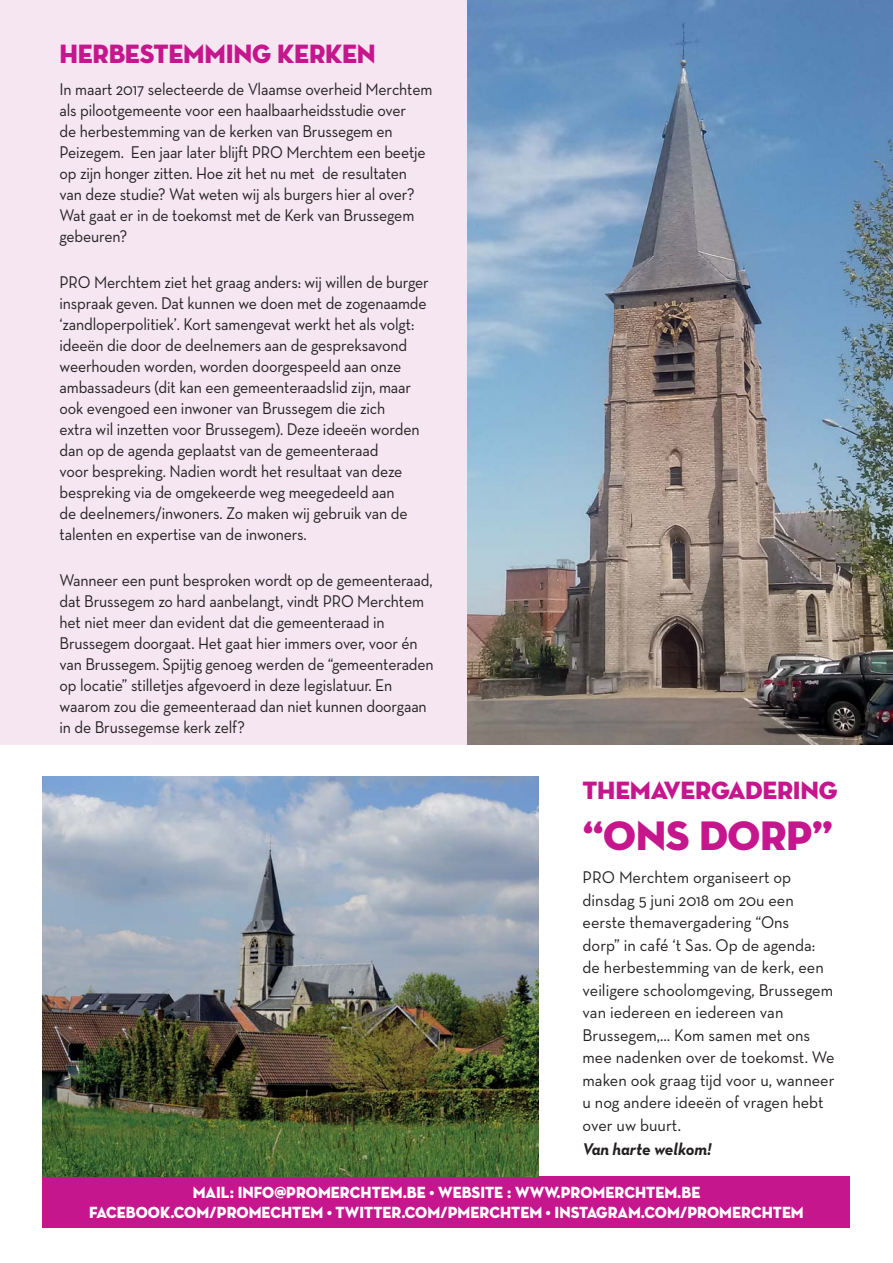
<style>
.page{position:relative;width:893px;height:1263px;background:#fff}
.page>*{position:absolute;margin:0;border:0;box-sizing:border-box;transform-origin:0 0}
.t1{font:42px "Neutraface Display Titling";letter-spacing:-.01em;color:#c6168d}
.t2{font:27px "Neutraface Display Titling";letter-spacing:-.01em;color:#c6168d;scale:.96 1}
.t3{font:25.5px "Neutraface Display Titling";letter-spacing:-.01em;color:#c6168d}
.t4{font:17.25px/21px "Neutra Text";letter-spacing:-.01em;color:#231f20;scale:.92 1}
.t5{font:17.25px/22.5px "Neutra Text";letter-spacing:-.01em;color:#231f20;scale:.95 1}
.t6{font:17.25px "Neutra Text Bold Italic Alt";color:#231f20;scale:.95 1}
.t7{font:16.5px/19.8px "Neutraface Display Titling";color:#fff;text-align:center;scale:.94 1}
</style>
<div class="page">
<div style="left:43px;top:1177px;width:807px;height:51px;background:#c6168d"></div>
<img style="left:43px;top:776px;width:496px;height:401px">
<div style="left:0;top:0;width:893px;height:744px;background:#f5e6f1"></div>
<img style="left:468px;top:0;width:425px;height:744px">
<h2 class="t2" style="left:60px;top:38px;width:331px">HERBESTEMMING KERKEN</h2>
<p class="t4" style="left:60px;top:80px;width:407px">In maart 2017 selecteerde de Vlaamse overheid Merchtem als pilootgemeente voor een haalbaarheidsstudie over<br>de herbestemming van de kerken van Brussegem en Peizegem. Een jaar later blijft PRO Merchtem een beetje op zijn honger zitten. Hoe zit het nu met de resultaten van deze studie? Wat weten wij als burgers hier al over?<br>Wat gaat er in de toekomst met de Kerk van Brussegem gebeuren?</p>
<p class="t4" style="left:60px;top:273px;width:403px">PRO Merchtem ziet het graag anders: wij willen de burger inspraak geven. Dat kunnen we doen met de zogenaamde ‘zandloperpolitiek’. Kort samengevat werkt het als volgt: ideeën die door de deelnemers aan de gespreksavond weerhouden worden, worden doorgespeeld aan onze ambassadeurs (dit kan een gemeenteraadslid zijn, maar ook evengoed een inwoner van Brussegem die zich<br>extra wil inzetten voor Brussegem). Deze ideeën worden dan op de agenda geplaatst van de gemeenteraad<br>voor bespreking. Nadien wordt het resultaat van deze bespreking via de omgekeerde weg meegedeeld aan<br>de deelnemers/inwoners. Zo maken wij gebruik van de talenten en expertise van de inwoners.</p>
<p class="t4" style="left:60px;top:572px;width:408px">Wanneer een punt besproken wordt op de gemeenteraad, dat Brussegem zo hard aanbelangt, vindt PRO Merchtem het niet meer dan evident dat die gemeenteraad in Brussegem doorgaat. Het gaat hier immers over, voor én van Brussegem. Spijtig genoeg werden de “gemeenteraden op locatie” stilletjes afgevoerd in deze legislatuur. En waarom zou die gemeenteraad dan niet kunnen doorgaan in de Brussegemse kerk zelf?</p>
<h3 class="t3" style="left:583px;top:776px;width:257px">THEMAVERGADERING</h3>
<h1 class="t1" style="left:583px;top:811px;width:252px">“ONS DORP”</h1>
<p class="t5" style="left:583px;top:867px;width:267px">PRO Merchtem organiseert op dinsdag 5 juni 2018 om 20u een eerste themavergadering “Ons<br>dorp” in café ‘t Sas. Op de agenda: de herbestemming van de kerk, een veiligere schoolomgeving, Brussegem van iedereen en iedereen van<br>Brussegem,… Kom samen met ons mee nadenken over de toekomst. We maken ook graag tijd voor u, wanneer u nog andere ideeën of vragen hebt over uw buurt.</p>
<p class="t6" style="left:583px;top:1138px;width:137px">Van harte welkom!</p>
<p class="t7" style="left:89px;top:1182px;width:762px">MAIL: INFO@PROMERCHTEM.BE • WEBSITE : WWW.PROMERCHTEM.BE<br>FACEBOOK.COM/PROMECHTEM • TWITTER.COM/PMERCHTEM • INSTAGRAM.COM/PROMERCHTEM</p>
</div>
